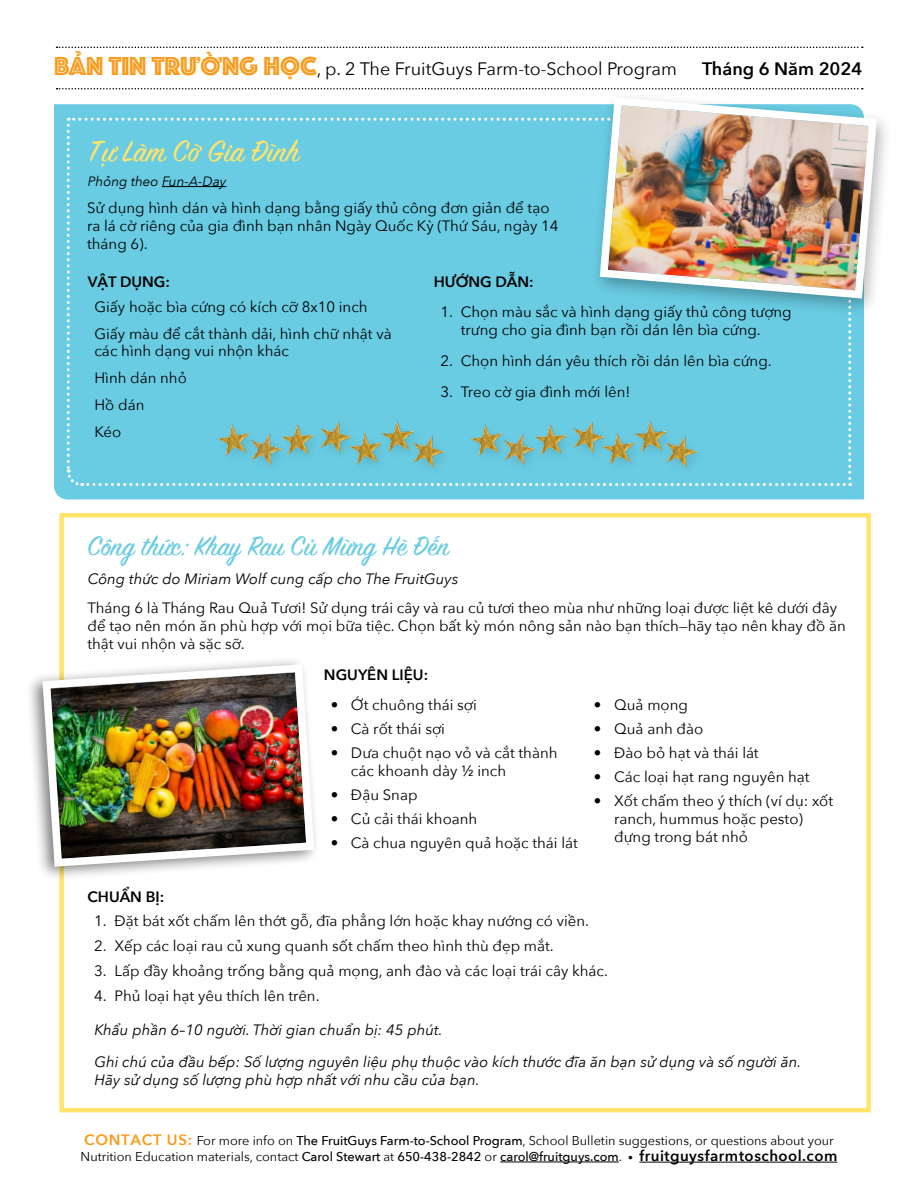
<style>
.page{position:relative;width:918px;height:1188px;background:#fff}
.page>*{position:absolute;margin:0;border:0;box-sizing:border-box;transform-origin:0 0}
.t1{font:33px "Sign Painter House Script";color:#ffe469}
.t2{font:30px "Sign Painter House Script";color:#69cce3}
.t3{font:18px "Avenir Next";color:#000}
.t4{font:600 18px "Avenir Next";color:#000}
.t5{font:15px/18px "Avenir Next";color:#000}
.t6{font:italic 15px/32.2px "Avenir Next";color:#000}
.t7{font:600 15px "Avenir Next";color:#000}
.t8{font:italic 13.5px "Avenir Next";color:#000}
.t9{font:12.75px/16.5px "Avenir Next";color:#000}
.s1{font-family:"Phosphate Inline";font-size:27px;color:#f99b1c}
.s2{font-weight:600;font-size:15px;color:#f99b1c}
.s3{font-weight:500}
.s4{font-size:9.75px}
.s5{font-weight:600;font-size:15px}
</style>
<div class="page">
<div style="left:54px;top:104px;width:810px;height:395px;background:#69cce3"></div>
<div style="left:65px;top:116px;width:788px;height:372px;background:#69cce3"></div>
<div style="left:59px;top:513px;width:812px;height:599px;border:4px solid #ffe469"></div>
<svg style="left:57px;top:88px;width:806px;height:2px"></svg>
<svg style="left:57px;top:47px;width:806px;height:1px"></svg>
<div style="left:590px;top:90px;width:304px;height:228px;background:#000;opacity:.3"></div>
<img style="left:596px;top:93px;width:285px;height:210px">
<div style="left:25px;top:656px;width:295px;height:226px;background:#000;opacity:.5"></div>
<img style="left:39px;top:660px;width:279px;height:211px">
<hr style="left:500px;top:1162px;width:119px;height:1px;background:#000">
<hr style="left:639px;top:1162px;width:198px;height:1px;background:#000">
<div style="left:215px;top:419px;width:241px;height:60px;background:#69cce3"></div>
<img style="left:216px;top:409px;width:237px;height:59px">
<hr style="left:162px;top:186px;width:64px;height:1px;background:#000">
<div style="left:468px;top:419px;width:241px;height:60px;background:#69cce3"></div>
<img style="left:469px;top:409px;width:237px;height:59px">
<p class="t3" style="left:54px;top:54px;width:624px"><span class="s1">BẢN TIN TRƯỜNG HỌC</span>, p. 2 The FruitGuys Farm-to-School Program</p>
<p class="t4" style="left:702px;top:53px;width:162px">Tháng 6 Năm 2024</p>
<h1 class="t1" style="left:89px;top:131px;width:212px">Tự Làm Cờ Gia Đình</h1>
<p class="t8" style="left:88px;top:169px;width:140px">Phỏng theo Fun-A-Day</p>
<p class="t5" style="left:87px;top:198px;width:473px">Sử dụng hình dán và hình dạng bằng giấy thủ công đơn giản để tạo ra lá cờ riêng của gia đình bạn nhân Ngày Quốc Kỳ (Thứ Sáu, ngày 14 tháng 6).</p>
<p class="t7" style="left:88px;top:269px;width:84px">VẬT DỤNG:</p>
<p class="t5" style="left:94px;top:293px;width:299px;line-height:27px">Giấy hoặc bìa cứng có kích cỡ 8x10 inch<br>Giấy màu để cắt thành dải, hình chữ nhật và</p>
<p class="t5" style="left:94px;top:336px;width:196px;line-height:27px">các hình dạng vui nhộn khác<br>Hình dán nhỏ<br>Hồ dán<br>Kéo</p>
<p class="t7" style="left:434px;top:268px;width:101px">HƯỚNG DẪN:</p>
<p class="t5" style="left:461px;top:302px;width:332px;text-indent:-20px">1. Chọn màu sắc và hình dạng giấy thủ công tượng trưng cho gia đình bạn rồi dán lên bìa cứng.</p>
<p class="t5" style="left:441px;top:351px;width:333px">2. Chọn hình dán yêu thích rồi dán lên bìa cứng.</p>
<p class="t5" style="left:441px;top:382px;width:191px">3. Treo cờ gia đình mới lên!</p>
<h2 class="t2" style="left:87px;top:528px;width:363px">Công thức: Khay Rau Củ Mừng Hè Đến</h2>
<p class="t5" style="left:87px;top:598px;width:760px">Tháng 6 là Tháng Rau Quả Tươi! Sử dụng trái cây và rau củ tươi theo mùa như những loại được liệt kê dưới đây để tạo nên món ăn phù hợp với mọi bữa tiệc. Chọn bất kỳ món nông sản nào bạn thích—hãy tạo nên khay đồ ăn thật vui nhộn và sặc sỡ.</p>
<p class="t6" style="left:88px;top:561px;width:372px">Công thức do Miriam Wolf cung cấp cho The FruitGuys</p>
<p class="t7" style="left:324px;top:662px;width:106px">NGUYÊN LIỆU:</p>
<p class="t5" style="left:331px;top:696px;width:148px">• Ớt chuông thái sợi</p>
<p class="t5" style="left:331px;top:720px;width:116px">• Cà rốt thái sợi</p>
<p class="t5" style="left:351px;top:744px;width:208px;text-indent:-20px">• Dưa chuột nạo vỏ và cắt thành các khoanh dày ½ inch</p>
<p class="t5" style="left:331px;top:786px;width:88px">• Đậu Snap</p>
<p class="t5" style="left:331px;top:810px;width:148px">• Củ cải thái khoanh</p>
<p class="t5" style="left:331px;top:834px;width:249px">• Cà chua nguyên quả hoặc thái lát</p>
<p class="t5" style="left:594px;top:696px;width:95px">• Quả mọng</p>
<p class="t5" style="left:594px;top:720px;width:111px">• Quả anh đào</p>
<p class="t5" style="left:594px;top:744px;width:166px">• Đào bỏ hạt và thái lát</p>
<p class="t5" style="left:594px;top:768px;width:217px">• Các loại hạt rang nguyên hạt</p>
<p class="t5" style="left:614px;top:792px;width:220px;text-indent:-20px">• Xốt chấm theo ý thích (ví dụ: xốt ranch, hummus hoặc pesto) đựng trong bát nhỏ</p>
<p class="t7" style="left:87px;top:883px;width:78px">CHUẨN BỊ:</p>
<p class="t5" style="left:94px;top:911px;width:496px">1. Đặt bát xốt chấm lên thớt gỗ, đĩa phẳng lớn hoặc khay nướng có viền.</p>
<p class="t5" style="left:94px;top:936px;width:461px">2. Xếp các loại rau củ xung quanh sốt chấm theo hình thù đẹp mắt.</p>
<p class="t5" style="left:94px;top:961px;width:515px">3. Lấp đầy khoảng trống bằng quả mọng, anh đào và các loại trái cây khác.</p>
<p class="t5" style="left:94px;top:986px;width:227px">4. Phủ loại hạt yêu thích lên trên.</p>
<p class="t6" style="left:94px;top:1013px;width:708px">Khẩu phần 6–10 người. Thời gian chuẩn bị: 45 phút.<br>Ghi chú của đầu bếp: Số lượng nguyên liệu phụ thuộc vào kích thước đĩa ăn bạn sử dụng và số người ăn.</p>
<p class="t6" style="left:94px;top:1063px;width:387px">Hãy sử dụng số lượng phù hợp nhất với nhu cầu của bạn.</p>
<p class="t9" style="left:81px;top:1131px;width:758px"><span class="s2">CONTACT US:</span> For more info on <span class="s3">The FruitGuys Farm-to-School Program</span>, School Bulletin suggestions, or questions about your<br>Nutrition Education materials, contact <span class="s3">Carol Stewart</span> at <span class="s3">650-438-2842</span> or <span class="s3">carol@fruitguys.com</span>. <span class="s4">•</span> <span class="s5">fruitguysfarmtoschool.com</span></p>
</div>
